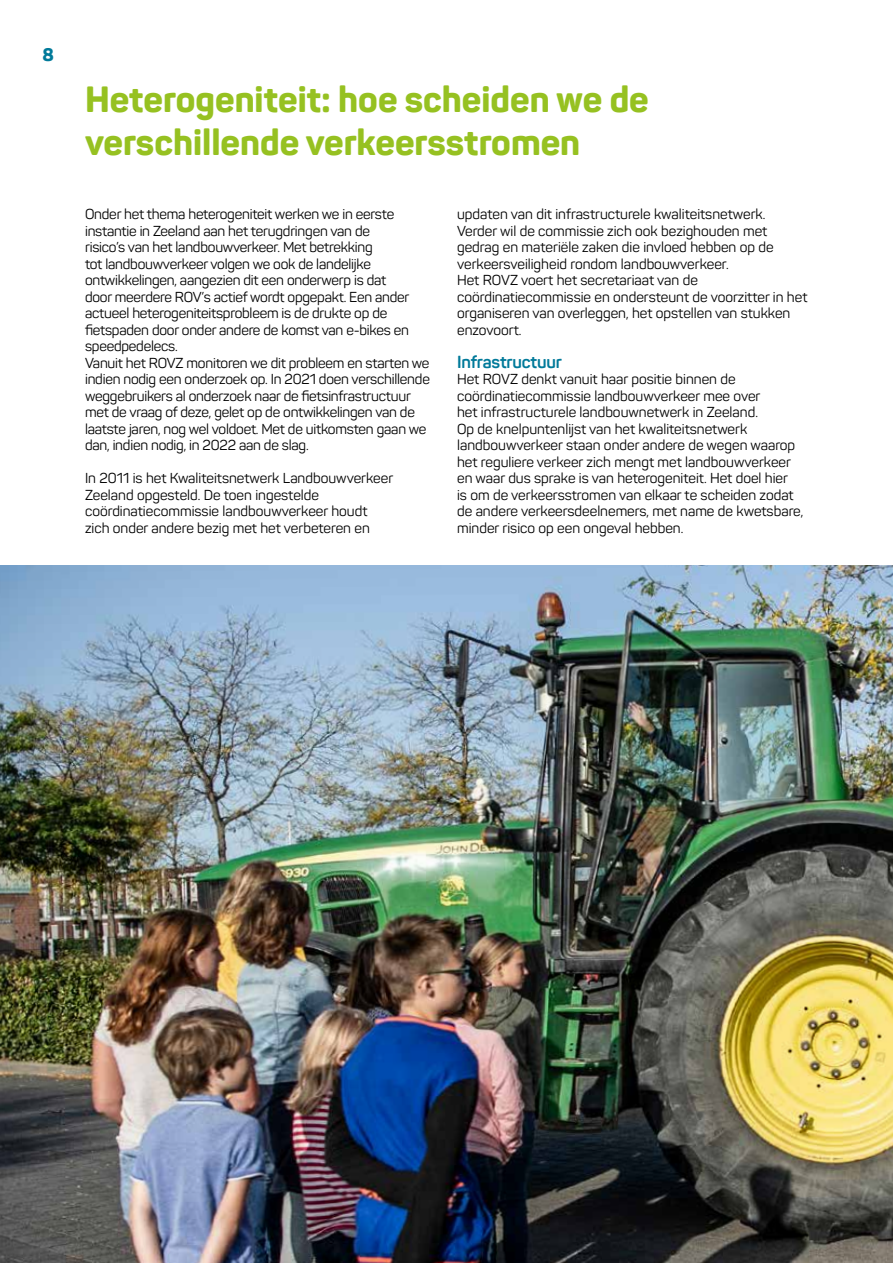
<style>
.page{position:relative;width:893px;height:1263px;background:#fff}
.page>*{position:absolute;margin:0;border:0;box-sizing:border-box;transform-origin:0 0}
.t1{font:800 36px/43.2px "Panton";color:#96c121}
.t2{font:800 18px "Panton";color:#007a9a}
.t3{font:700 17.25px "Panton";letter-spacing:-.01em;color:#007a9a}
.t4{font:14.25px/16.5px "Panton";letter-spacing:-.005em;color:#000}
</style>
<div class="page">
<img style="left:0;top:566px;width:893px;height:697px">
<p class="t2" style="left:43px;top:44px;width:13px">8</p>
<h1 class="t1" style="left:85px;top:77px;width:565px">Heterogeniteit: hoe scheiden we de verschillende verkeersstromen</h1>
<p class="t4" style="left:85px;top:206px;width:346px">Onder het thema heterogeniteit werken we in eerste instantie in Zeeland aan het terugdringen van de<br>risico’s van het landbouwverkeer. Met betrekking<br>tot landbouwverkeer volgen we ook de landelijke ontwikkelingen, aangezien dit een onderwerp is dat<br>door meerdere ROV’s actief wordt opgepakt. Een ander actueel heterogeniteitsprobleem is de drukte op de fietspaden door onder andere de komst van e-bikes en speedpedelecs.<br>Vanuit het ROVZ monitoren we dit probleem en starten we indien nodig een onderzoek op. In 2021 doen verschillende weggebruikers al onderzoek naar de fietsinfrastructuur met de vraag of deze, gelet op de ontwikkelingen van de laatste jaren, nog wel voldoet. Met de uitkomsten gaan we dan, indien nodig, in 2022 aan de slag.</p>
<p class="t4" style="left:85px;top:470px;width:310px">In 2011 is het Kwaliteitsnetwerk Landbouwverkeer Zeeland opgesteld. De toen ingestelde coördinatiecommissie landbouwverkeer houdt zich onder andere bezig met het verbeteren en</p>
<p class="t4" style="left:457px;top:206px;width:352px">updaten van dit infrastructurele kwaliteitsnetwerk.<br>Verder wil de commissie zich ook bezighouden met gedrag en materiële zaken die invloed hebben op de verkeersveiligheid rondom landbouwverkeer.<br>Het ROVZ voert het secretariaat van de coördinatiecommissie en ondersteunt de voorzitter in het organiseren van overleggen, het opstellen van stukken enzovoort.</p>
<p class="t3" style="left:457px;top:351px;width:106px">Infrastructuur</p>
<p class="t4" style="left:457px;top:371px;width:348px">Het ROVZ denkt vanuit haar positie binnen de coördinatiecommissie landbouwverkeer mee over<br>het infrastructurele landbouwnetwerk in Zeeland.<br>Op de knelpuntenlijst van het kwaliteitsnetwerk landbouwverkeer staan onder andere de wegen waarop het reguliere verkeer zich mengt met landbouwverkeer en waar dus sprake is van heterogeniteit. Het doel hier<br>is om de verkeersstromen van elkaar te scheiden zodat de andere verkeersdeelnemers, met name de kwetsbare, minder risico op een ongeval hebben.</p>
</div>
